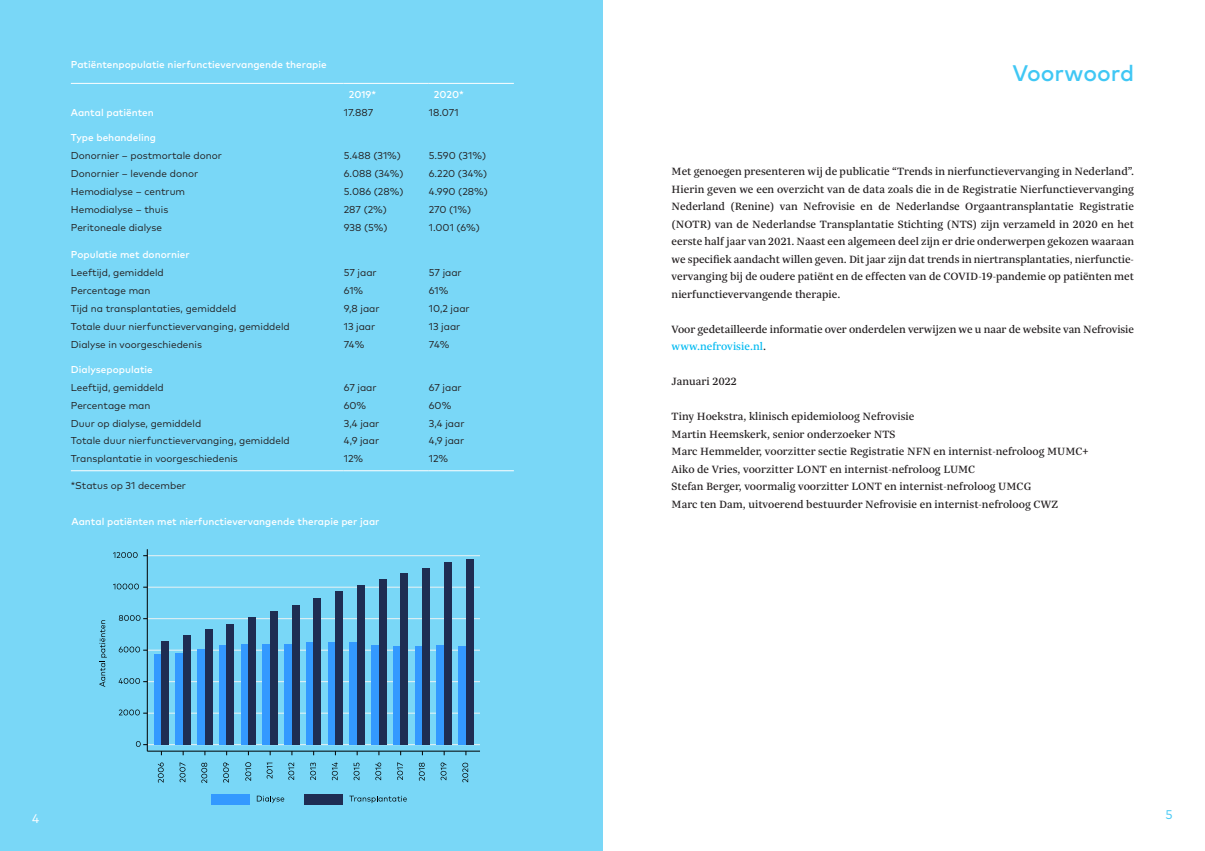
<style>
.page{position:relative;width:1205px;height:851px;background:#fff}
.page>*{position:absolute;margin:0;border:0;box-sizing:border-box;transform-origin:0 0}
.t1{font:500 22.5px "Mark OT";color:#40c7f4}
.t2{font:12.5px "Mark OT";color:#40c7f4}
.t3{font:12.5px "Mark OT";color:#fff}
.brood{font:11.25px/17.5px "Trola Text";color:#231f20;text-align:justify}
.t4{font:10px "Mark OT";color:#231f20}
.kop_3{font:500 10px "Mark OT";color:#fff}
.brood-2{font:500 10px "Mark OT";color:#fff}
.s1{color:#00baf1}
</style>
<div class="page">
<div style="left:0;top:0;width:602px;height:850px;background:#79d7f7"></div>
<hr style="left:71px;top:83px;width:273px;height:1px;background:#fff">
<hr style="left:344px;top:83px;width:85px;height:1px;background:#fff">
<hr style="left:429px;top:83px;width:85px;height:1px;background:#fff">
<hr style="left:71px;top:470px;width:273px;height:1px;background:#fff">
<hr style="left:344px;top:470px;width:85px;height:1px;background:#fff">
<hr style="left:429px;top:470px;width:85px;height:1px;background:#fff">
<hr style="left:147px;top:744px;width:333px;height:1px;background:#eaf2f3">
<hr style="left:147px;top:712px;width:333px;height:1px;background:#eaf2f3">
<hr style="left:147px;top:681px;width:333px;height:1px;background:#eaf2f3">
<hr style="left:147px;top:649px;width:333px;height:1px;background:#eaf2f3">
<hr style="left:147px;top:618px;width:333px;height:1px;background:#eaf2f3">
<hr style="left:147px;top:586px;width:333px;height:1px;background:#eaf2f3">
<hr style="left:147px;top:555px;width:333px;height:1px;background:#eaf2f3">
<div style="left:154px;top:653px;width:7px;height:91px;background:#39f"></div>
<div style="left:176px;top:652px;width:7px;height:92px;background:#39f"></div>
<div style="left:197px;top:649px;width:8px;height:95px;background:#39f"></div>
<div style="left:219px;top:644px;width:8px;height:100px;background:#39f"></div>
<div style="left:241px;top:644px;width:7px;height:100px;background:#39f"></div>
<div style="left:262px;top:644px;width:8px;height:100px;background:#39f"></div>
<div style="left:284px;top:643px;width:8px;height:101px;background:#39f"></div>
<div style="left:306px;top:642px;width:8px;height:102px;background:#39f"></div>
<div style="left:328px;top:642px;width:7px;height:102px;background:#39f"></div>
<div style="left:349px;top:642px;width:8px;height:102px;background:#39f"></div>
<div style="left:371px;top:644px;width:8px;height:100px;background:#39f"></div>
<div style="left:393px;top:646px;width:8px;height:98px;background:#39f"></div>
<div style="left:415px;top:646px;width:7px;height:98px;background:#39f"></div>
<div style="left:436px;top:645px;width:8px;height:99px;background:#39f"></div>
<div style="left:458px;top:646px;width:8px;height:98px;background:#39f"></div>
<div style="left:161px;top:641px;width:8px;height:103px;background:#1e2d53"></div>
<div style="left:183px;top:635px;width:8px;height:109px;background:#1e2d53"></div>
<div style="left:205px;top:629px;width:7px;height:115px;background:#1e2d53"></div>
<div style="left:227px;top:624px;width:7px;height:120px;background:#1e2d53"></div>
<div style="left:248px;top:617px;width:8px;height:127px;background:#1e2d53"></div>
<div style="left:270px;top:611px;width:8px;height:133px;background:#1e2d53"></div>
<div style="left:292px;top:605px;width:7px;height:139px;background:#1e2d53"></div>
<div style="left:314px;top:598px;width:7px;height:146px;background:#1e2d53"></div>
<div style="left:335px;top:591px;width:8px;height:153px;background:#1e2d53"></div>
<div style="left:357px;top:585px;width:8px;height:159px;background:#1e2d53"></div>
<div style="left:379px;top:578px;width:7px;height:166px;background:#1e2d53"></div>
<div style="left:401px;top:573px;width:7px;height:171px;background:#1e2d53"></div>
<div style="left:422px;top:568px;width:8px;height:176px;background:#1e2d53"></div>
<div style="left:444px;top:562px;width:8px;height:182px;background:#1e2d53"></div>
<div style="left:466px;top:558px;width:7px;height:186px;background:#1e2d53"></div>
<hr style="left:147px;top:549px;width:1px;height:202px;background:#000">
<svg style="left:136px;top:741px;width:11px;height:5px"></svg>
<svg style="left:119px;top:709px;width:28px;height:6px"></svg>
<svg style="left:119px;top:678px;width:28px;height:5px"></svg>
<svg style="left:119px;top:646px;width:28px;height:6px"></svg>
<svg style="left:119px;top:615px;width:28px;height:6px"></svg>
<svg style="left:113px;top:583px;width:34px;height:6px"></svg>
<svg style="left:113px;top:552px;width:34px;height:6px"></svg>
<svg style="left:99px;top:620px;width:8px;height:66px"></svg>
<hr style="left:147px;top:750px;width:333px;height:1px;background:#000">
<svg style="left:158px;top:762px;width:6px;height:20px"></svg>
<svg style="left:180px;top:762px;width:5px;height:20px"></svg>
<svg style="left:201px;top:762px;width:6px;height:21px"></svg>
<svg style="left:223px;top:762px;width:6px;height:20px"></svg>
<svg style="left:245px;top:762px;width:6px;height:18px"></svg>
<svg style="left:267px;top:762px;width:5px;height:16px"></svg>
<svg style="left:288px;top:762px;width:6px;height:18px"></svg>
<svg style="left:310px;top:762px;width:6px;height:18px"></svg>
<svg style="left:332px;top:762px;width:6px;height:18px"></svg>
<svg style="left:354px;top:762px;width:5px;height:18px"></svg>
<svg style="left:375px;top:762px;width:6px;height:18px"></svg>
<svg style="left:397px;top:762px;width:6px;height:18px"></svg>
<svg style="left:419px;top:762px;width:6px;height:18px"></svg>
<svg style="left:440px;top:762px;width:6px;height:18px"></svg>
<svg style="left:462px;top:762px;width:6px;height:20px"></svg>
<div style="left:211px;top:794px;width:39px;height:10px;background:#39f"></div>
<div style="left:305px;top:794px;width:38px;height:10px;background:#1e2d53"></div>
<svg style="left:257px;top:795px;width:27px;height:8px"></svg>
<svg style="left:349px;top:795px;width:58px;height:8px"></svg>
<p class="brood-2" style="left:71px;top:58px;width:257px">Patiëntenpopulatie nierfunctievervangende therapie</p>
<p class="kop_3" style="left:349px;top:88px;width:29px">2019*</p>
<p class="kop_3" style="left:434px;top:88px;width:32px">2020*</p>
<p class="kop_3" style="left:71px;top:106px;width:85px">Aantal patiënten</p>
<p class="t4" style="left:344px;top:106px;width:31px">17.887</p>
<p class="t4" style="left:429px;top:106px;width:31px">18.071</p>
<p class="kop_3" style="left:71px;top:131px;width:87px">Type behandeling</p>
<p class="t4" style="left:71px;top:149px;width:153px">Donornier – postmortale donor</p>
<p class="t4" style="left:344px;top:149px;width:59px">5.488 (31%)</p>
<p class="t4" style="left:429px;top:149px;width:59px">5.590 (31%)</p>
<p class="t4" style="left:71px;top:167px;width:129px">Donornier – levende donor</p>
<p class="t4" style="left:344px;top:167px;width:61px">6.088 (34%)</p>
<p class="t4" style="left:429px;top:167px;width:60px">6.220 (34%)</p>
<p class="t4" style="left:71px;top:185px;width:116px">Hemodialyse – centrum</p>
<p class="t4" style="left:344px;top:185px;width:61px">5.086 (28%)</p>
<p class="t4" style="left:429px;top:185px;width:61px">4.990 (28%)</p>
<p class="t4" style="left:71px;top:203px;width:99px">Hemodialyse – thuis</p>
<p class="t4" style="left:344px;top:203px;width:45px">287 (2%)</p>
<p class="t4" style="left:429px;top:203px;width:44px">270 (1%)</p>
<p class="t4" style="left:71px;top:221px;width:93px">Peritoneale dialyse</p>
<p class="t4" style="left:344px;top:221px;width:45px">938 (5%)</p>
<p class="t4" style="left:429px;top:221px;width:53px">1.001 (6%)</p>
<p class="kop_3" style="left:71px;top:248px;width:120px">Populatie met donornier</p>
<p class="t4" style="left:71px;top:266px;width:94px">Leeftijd, gemiddeld</p>
<p class="t4" style="left:344px;top:266px;width:34px">57 jaar</p>
<p class="t4" style="left:429px;top:266px;width:34px">57 jaar</p>
<p class="t4" style="left:71px;top:284px;width:81px">Percentage man</p>
<p class="t4" style="left:344px;top:284px;width:21px">61%</p>
<p class="t4" style="left:429px;top:284px;width:21px">61%</p>
<p class="t4" style="left:71px;top:302px;width:167px">Tijd na transplantaties, gemiddeld</p>
<p class="t4" style="left:344px;top:302px;width:37px">9,8 jaar</p>
<p class="t4" style="left:429px;top:302px;width:42px">10,2 jaar</p>
<p class="t4" style="left:71px;top:320px;width:220px">Totale duur nierfunctievervanging, gemiddeld</p>
<p class="t4" style="left:344px;top:320px;width:33px">13 jaar</p>
<p class="t4" style="left:429px;top:320px;width:33px">13 jaar</p>
<p class="t4" style="left:71px;top:338px;width:133px">Dialyse in voorgeschiedenis</p>
<p class="t4" style="left:344px;top:338px;width:22px">74%</p>
<p class="t4" style="left:429px;top:338px;width:22px">74%</p>
<p class="kop_3" style="left:71px;top:363px;width:83px">Dialysepopulatie</p>
<p class="t4" style="left:71px;top:381px;width:94px">Leeftijd, gemiddeld</p>
<p class="t4" style="left:344px;top:381px;width:34px">67 jaar</p>
<p class="t4" style="left:429px;top:381px;width:34px">67 jaar</p>
<p class="t4" style="left:71px;top:399px;width:81px">Percentage man</p>
<p class="t4" style="left:344px;top:399px;width:24px">60%</p>
<p class="t4" style="left:429px;top:399px;width:24px">60%</p>
<p class="t4" style="left:71px;top:417px;width:132px">Duur op dialyse, gemiddeld</p>
<p class="t4" style="left:344px;top:417px;width:37px">3,4 jaar</p>
<p class="t4" style="left:429px;top:417px;width:37px">3,4 jaar</p>
<p class="t4" style="left:71px;top:434px;width:220px">Totale duur nierfunctievervanging, gemiddeld</p>
<p class="t4" style="left:344px;top:434px;width:37px">4,9 jaar</p>
<p class="t4" style="left:429px;top:434px;width:37px">4,9 jaar</p>
<p class="t4" style="left:71px;top:452px;width:168px">Transplantatie in voorgeschiedenis</p>
<p class="t4" style="left:344px;top:452px;width:21px">12%</p>
<p class="t4" style="left:429px;top:452px;width:21px">12%</p>
<p class="t4" style="left:71px;top:479px;width:117px">*Status op 31 december</p>
<p class="kop_3" style="left:71px;top:515px;width:310px">Aantal patiënten met nierfunctievervangende therapie per jaar</p>
<p class="t3" style="left:32px;top:810px;width:9px">4</p>
<p class="t1" style="left:1012px;top:59px;width:123px">Voorwoord</p>
<p class="brood" style="left:671px;top:163px;width:464px">Met genoegen presenteren wij de publicatie “Trends in nierfunctievervanging in Nederland”.<br>Hierin geven we een overzicht van de data zoals die in de Registratie Nierfunctievervanging Nederland (Renine) van Nefrovisie en de Nederlandse Orgaantransplantatie Registratie (NOTR) van de Nederlandse Transplantatie Stichting (NTS) zijn verzameld in 2020 en het eerste half jaar van 2021. Naast een algemeen deel zijn er drie onderwerpen gekozen waaraan we specifiek aandacht willen geven. Dit jaar zijn dat trends in niertransplantaties, nierfunctie&shy;vervanging bij de oudere patiënt en de effecten van de COVID-19-pandemie op patiënten met nierfunctievervangende therapie.</p>
<p class="brood" style="left:671px;top:320px;width:464px">Voor gedetailleerde informatie over onderdelen verwijzen we u naar de website van Nefrovisie <span class="s1">www.nefrovisie.nl</span>.</p>
<p class="brood" style="left:671px;top:373px;width:67px">Januari 2022</p>
<p class="brood" style="left:671px;top:408px;width:244px">Tiny Hoekstra, klinisch epidemioloog Nefrovisie</p>
<p class="brood" style="left:671px;top:425px;width:225px">Martin Heemskerk, senior onderzoeker NTS</p>
<p class="brood" style="left:671px;top:443px;width:418px">Marc Hemmelder, voorzitter sectie Registratie NFN en internist-nefroloog MUMC+</p>
<p class="brood" style="left:671px;top:460px;width:305px">Aiko de Vries, voorzitter LONT en internist-nefroloog LUMC</p>
<p class="brood" style="left:671px;top:478px;width:361px">Stefan Berger, voormalig voorzitter LONT en internist-nefroloog UMCG</p>
<p class="brood" style="left:671px;top:495px;width:388px">Marc ten Dam, uitvoerend bestuurder Nefrovisie en internist-nefroloog CWZ</p>
<p class="t2" style="left:1165px;top:807px;width:9px">5</p>
</div>
